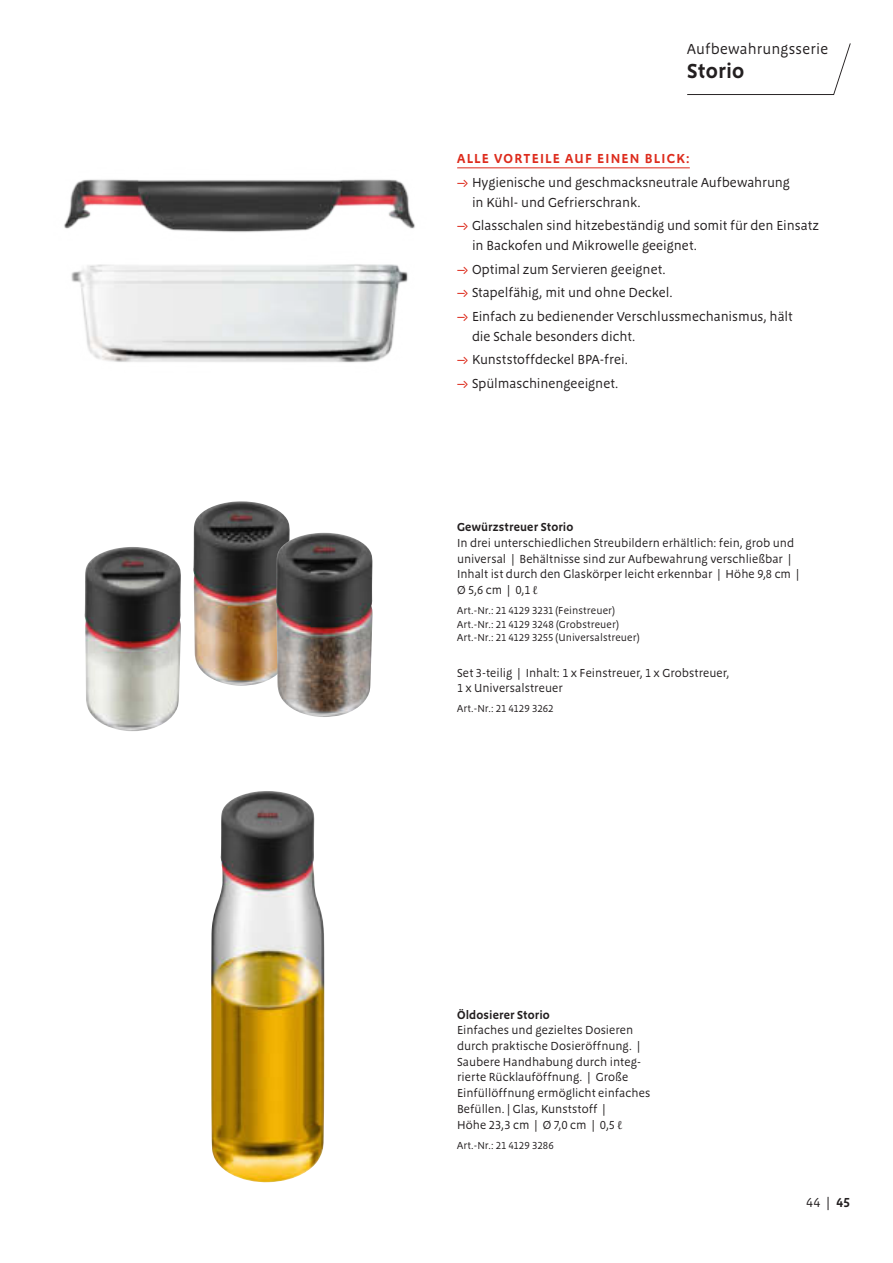
<style>
.page{position:relative;width:893px;height:1263px;background:#fff}
.page>*{position:absolute;margin:0;border:0;box-sizing:border-box;transform-origin:0 0}
.t1{font:600 21px "Megano OT";letter-spacing:.005em;color:#231f20}
.t2{font:15px "Megano OT";letter-spacing:.015em;color:#231f20}
.t3{font:13.5px/19.5px "Megano OT";letter-spacing:-.005em;color:#231f20}
.t4{font:600 13.5px "Megano OT";letter-spacing:.09em;color:#dd2b1c}
.t5{font:12px/15.8px "Megano OT";color:#231f20}
.t6{font:600 12px "Megano OT";letter-spacing:.01em;color:#231f20}
.t7{font:10.5px/13.5px "Megano OT";letter-spacing:.01em;color:#231f20}
.s1{color:#dd2b1c}
.s2{font-size:15px}
.s3{font-weight:600}
</style>
<div class="page">
<img style="left:193px;top:501px;width:97px;height:185px">
<img style="left:211px;top:791px;width:113px;height:392px">
<img style="left:276px;top:533px;width:97px;height:184px">
<img style="left:84px;top:547px;width:97px;height:184px">
<img style="left:64px;top:179px;width:351px;height:184px">
<svg style="left:687px;top:43px;width:164px;height:52px"></svg>
<hr style="left:457px;top:167px;width:233px;height:1px;background:#dd2b1c">
<p class="t2" style="left:687px;top:40px;width:143px">Aufbewahrungsserie</p>
<h1 class="t1" style="left:687px;top:58px;width:59px">Storio</h1>
<p class="t4" style="left:457px;top:151px;width:234px">ALLE VORTEILE AUF EINEN BLICK:</p>
<p class="t3" style="left:472px;top:173px;width:320px;text-indent:-15px"><span class="s1">→</span> Hygienische und geschmacksneutrale Aufbewahrung in Kühl- und Gefrierschrank.</p>
<p class="t3" style="left:472px;top:216px;width:349px;text-indent:-15px"><span class="s1">→</span> Glasschalen sind hitzebeständig und somit für den Einsatz in Backofen und Mikrowelle geeignet.</p>
<p class="t3" style="left:457px;top:259px;width:210px"><span class="s1">→</span> Optimal zum Servieren geeignet.</p>
<p class="t3" style="left:457px;top:283px;width:217px"><span class="s1">→</span> Stapelfähig, mit und ohne Deckel.</p>
<p class="t3" style="left:472px;top:307px;width:322px;text-indent:-15px"><span class="s1">→</span> Einfach zu bedienender Verschlussmechanismus, hält die Schale besonders dicht.</p>
<p class="t3" style="left:457px;top:350px;width:172px"><span class="s1">→</span> Kunststoffdeckel BPA-frei.</p>
<p class="t3" style="left:457px;top:374px;width:163px"><span class="s1">→</span> Spülmaschinengeeignet.</p>
<p class="t6" style="left:457px;top:520px;width:118px">Gewürzstreuer Storio</p>
<p class="t5" style="left:457px;top:535px;width:344px">In drei unterschiedlichen Streubildern erhältlich: fein, grob und universal | Behältnisse sind zur Aufbewahrung verschließbar | Inhalt ist durch den Glaskörper leicht erkennbar | Höhe 9,8 cm | Ø 5,6 cm | 0,1 <span class="s2">ℓ</span></p>
<p class="t7" style="left:457px;top:604px;width:184px">Art.-Nr.: 21 4129 3231 (Feinstreuer)<br>Art.-Nr.: 21 4129 3248 (Grobstreuer)<br>Art.-Nr.: 21 4129 3255 (Universalstreuer)</p>
<p class="t5" style="left:457px;top:665px;width:274px">Set 3-teilig | Inhalt: 1 x Feinstreuer, 1 x Grobstreuer,<br>1 x Universalstreuer</p>
<p class="t7" style="left:457px;top:702px;width:98px">Art.-Nr.: 21 4129 3262</p>
<p class="t6" style="left:457px;top:1007px;width:94px">Öldosierer Storio</p>
<p class="t5" style="left:457px;top:1022px;width:195px">Einfaches und gezieltes Dosieren durch praktische Dosieröffnung. | Saubere Handhabung durch integ&shy;rierte Rücklauföffnung. | Große Einfüllöffnung ermöglicht einfaches Befüllen. | Glas, Kunststoff |<br>Höhe 23,3 cm | Ø 7,0 cm | 0,5 <span class="s2">ℓ</span></p>
<p class="t7" style="left:457px;top:1138px;width:98px">Art.-Nr.: 21 4129 3286</p>
<p class="t3" style="left:806px;top:1193px;width:46px">44 | <span class="s3">45</span></p>
</div>
